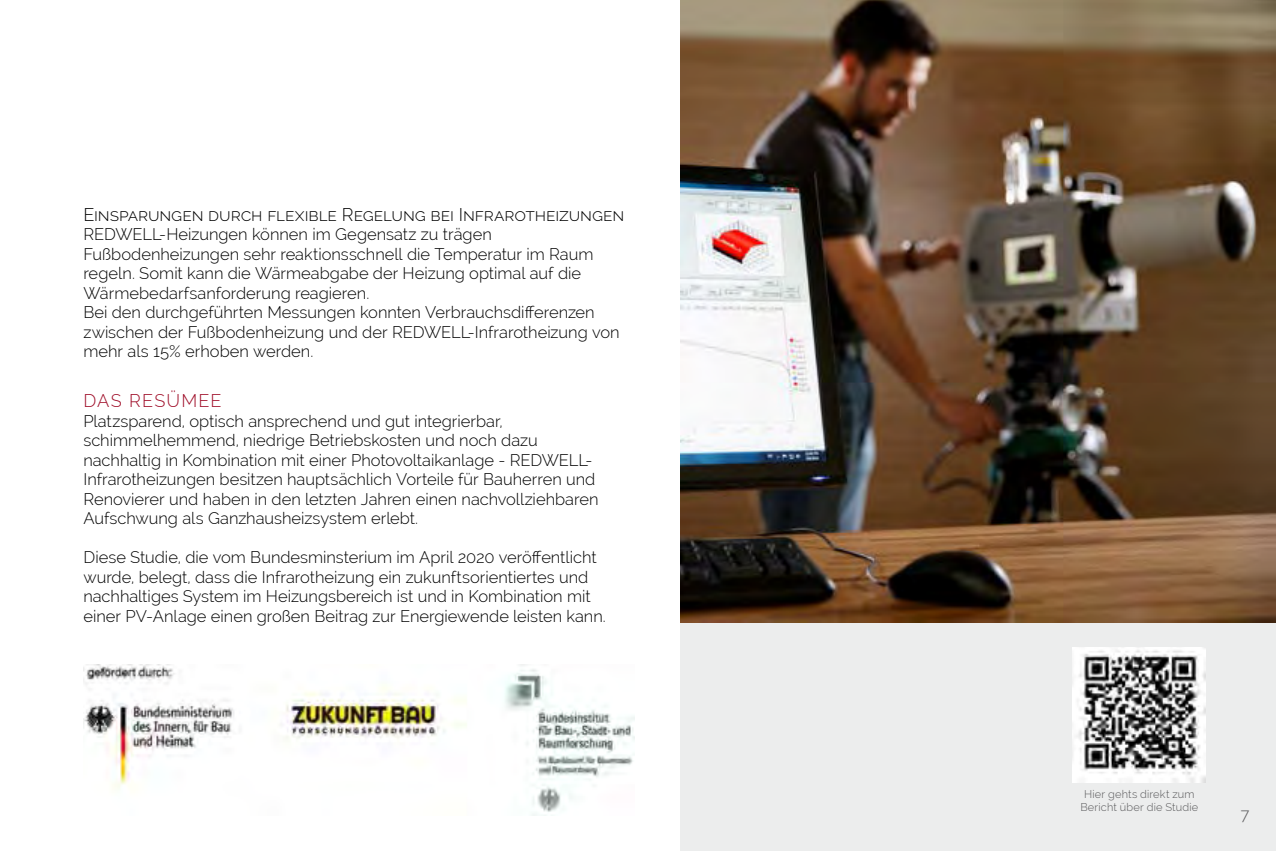
<style>
.page{position:relative;width:1276px;height:851px;background:#fff}
.page>*{position:absolute;margin:0;border:0;box-sizing:border-box;transform-origin:0 0}
.t1{font:300 18px "Raleway";letter-spacing:-.01em;color:#000}
.t2{font:300 18px "Raleway";letter-spacing:.065em;color:#9f0d28}
.t3{font:300 16.5px/19.5px "Raleway";color:#000}
.t4{font:300 16.5px "Raleway";color:#58585a}
.t5{font:300 10.95px/12.6px "Raleway";letter-spacing:.015em;color:#58585a;text-align:center}
</style>
<div class="page">
<div style="left:680px;top:0;width:596px;height:850px;background:#eceded"></div>
<img style="left:681px;top:0;width:595px;height:622px">
<img style="left:1073px;top:647px;width:132px;height:135px">
<img style="left:83px;top:664px;width:551px;height:151px">
<p class="t1" style="left:83px;top:204px;width:542px">Einsparungen durch flexible Regelung bei Infrarotheizungen</p>
<p class="t3" style="left:83px;top:225px;width:538px">REDWELL-Heizungen können im Gegensatz zu trägen Fußbodenheizungen sehr reaktionsschnell die Temperatur im Raum regeln. Somit kann die Wärmeabgabe der Heizung optimal auf die Wärmebedarfsanforderung reagieren.<br>Bei den durchgeführten Messungen konnten Verbrauchsdifferenzen zwischen der Fußbodenheizung und der REDWELL-Infrarotheizung von mehr als 15% erhoben werden.</p>
<p class="t2" style="left:83px;top:390px;width:140px">DAS RESÜMEE</p>
<p class="t3" style="left:83px;top:411px;width:516px">Platzsparend, optisch ansprechend und gut integrierbar, schimmelhemmend, niedrige Betriebskosten und noch dazu nachhaltig in Kombination mit einer Photovoltaikanlage - REDWELL-Infrarotheizungen besitzen hauptsächlich Vorteile für Bauherren und Renovierer und haben in den letzten Jahren einen nachvollziehbaren Aufschwung als Ganzhausheizsystem erlebt.</p>
<p class="t3" style="left:83px;top:547px;width:524px">Diese Studie, die vom Bundesminsterium im April 2020 veröffentlicht wurde, belegt, dass die Infrarotheizung ein zukunftsorientiertes und nachhaltiges System im Heizungsbereich ist und in Kombination mit einer PV-Anlage einen großen Beitrag zur Energiewende leisten kann.</p>
<p class="t5" style="left:1080px;top:787px;width:120px">Hier gehts direkt zum<br>Bericht über die Studie</p>
<p class="t4" style="left:1240px;top:804px;width:10px">7</p>
</div>
